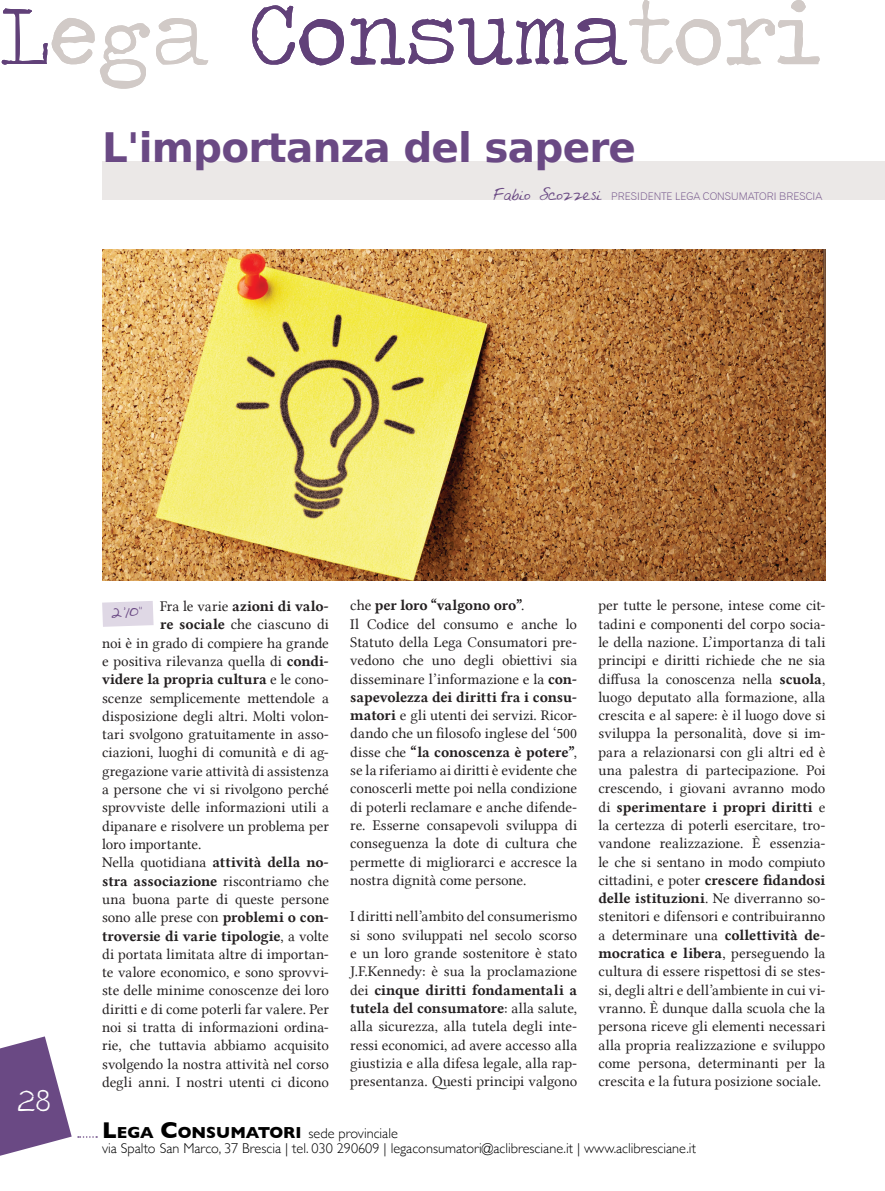
<style>
.page{position:relative;width:885px;height:1191px;background:#fff}
.page>*{position:absolute;margin:0;border:0;box-sizing:border-box;transform-origin:0 0}
.t1{font:90px "Traveling Typewriter";color:#614179}
.t2{font:700 40.5px "DejaVu Sans";letter-spacing:-.02em;color:#6a4984}
.t3{font:31.5px "Traveling Typewriter";color:#fff;scale:1.1 1}
.t4{font:15px/18.3px "Lin Libertine";color:#231f20;text-align:justify}
.t5{font:15px/18.3px "Lin Libertine B";letter-spacing:-.01em;color:#231f20}
.t6{font:300 14.25px/14.4px "Gill Sans";color:#000}
.t7{font:12px "Avantque...";color:#6a4984}
.t8{font:10.5px "Gothic 720 BT Light B";color:#6a4984}
.s1{color:#d1cac7}
.s2{font-family:"Avantque...";font-size:13.5px}
.s3{font-family:"Lin Libertine"}
.s4{font-family:"Lin Libertine B"}
.s5{font-weight:700;font-size:23.25px}
.s6{font-weight:700;font-size:16.35px}
</style>
<div class="page">
<svg style="left:78px;top:1136px;width:19px;height:1px"></svg>
<div style="left:102px;top:161px;width:782px;height:38px;background:#ebe8e7"></div>
<svg style="left:102px;top:601px;width:51px;height:26px"></svg>
<img style="left:102px;top:250px;width:723px;height:330px">
<svg style="left:0;top:1036px;width:72px;height:119px"></svg>
<h1 class="t1" style="left:0;top:-25px;width:822px">L<span class="s1">ega</span> Consuma<span class="s1">tori</span></h1>
<h2 class="t2" style="left:102px;top:114px;width:535px">L'importanza del sapere</h2>
<p class="t8" style="left:494px;top:189px;width:330px"><span class="s2">Fabio Scozzesi</span> PRESIDENTE LEGA CONSUMATORI BRESCIA</p>
<h3 class="t3" style="left:17px;top:1080px;width:32px">28</h3>
<p class="t5" style="left:350px;top:596px;width:176px"><span class="s3">che</span> per loro “valgono oro”<span class="s3">.</span></p>
<p class="t4" style="left:350px;top:614px;width:228px">Il Codice del consumo e anche lo Statuto della Lega Consumatori pre&shy;vedono che uno degli obiettivi sia disseminare l’informazione e la <span class="s4">con-</span></p>
<p class="t5" style="left:350px;top:687px;width:228px">sapevolezza dei diritti fra i consu-</p>
<p class="t4" style="left:350px;top:706px;width:228px"><span class="s4">matori</span> e gli utenti dei servizi. Ricor&shy;dando che un filosofo inglese del ‘500</p>
<p class="t5" style="left:350px;top:742px;width:228px"><span class="s3">disse che</span> “la conoscenza è potere”<span class="s3">,</span></p>
<p class="t4" style="left:350px;top:761px;width:228px">se la riferiamo ai diritti è evidente che conoscerli mette poi nella condizione di poterli reclamare e anche difende&shy;re. Esserne consapevoli sviluppa di conseguenza la dote di cultura che permette di migliorarci e accresce la nostra dignità come persone.</p>
<p class="t4" style="left:350px;top:907px;width:228px">I diritti nell’ambito del consumerismo si sono sviluppati nel secolo scorso e un loro grande sostenitore è stato J.F.Kennedy: è sua la proclamazione</p>
<p class="t5" style="left:350px;top:980px;width:228px"><span class="s3">dei</span> cinque diritti fondamentali a tutela del consumatore<span class="s3">: alla salute,</span></p>
<p class="t4" style="left:350px;top:1017px;width:228px">alla sicurezza, alla tutela degli inte&shy;ressi economici, ad avere accesso alla giustizia e alla difesa legale, alla rap&shy;presentanza. Questi principi valgono</p>
<p class="t7" style="left:112px;top:606px;width:32px;rotate:2deg">2'10"</p>
<p class="t4" style="left:598px;top:596px;width:228px">per tutte le persone, intese come cit&shy;tadini e componenti del corpo socia&shy;le della nazione. L’importanza di tali principi e diritti richiede che ne sia diffusa la conoscenza nella <span class="s4">scuola</span>, luogo deputato alla formazione, alla crescita e al sapere: è il luogo dove si sviluppa la personalità, dove si im&shy;para a relazionarsi con gli altri ed è una palestra di partecipazione. Poi crescendo, i giovani avranno modo</p>
<p class="t5" style="left:598px;top:797px;width:228px"><span class="s3">di</span> sperimentare i propri diritti <span class="s3">e</span></p>
<p class="t4" style="left:598px;top:816px;width:228px">la certezza di poterli esercitare, tro&shy;vandone realizzazione. È essenzia&shy;le che si sentano in modo compiuto</p>
<p class="t5" style="left:598px;top:870px;width:228px"><span class="s3">cittadini, e poter</span> crescere fidandosi delle istituzioni<span class="s3">. Ne diverranno so-</span></p>
<p class="t4" style="left:598px;top:907px;width:228px">stenitori e difensori e contribuiranno a determinare una <span class="s4">collettività de-</span></p>
<p class="t5" style="left:598px;top:943px;width:228px">mocratica e libera<span class="s3">, perseguendo la</span></p>
<p class="t4" style="left:598px;top:962px;width:228px">cultura di essere rispettosi di se stes&shy;si, degli altri e dell’ambiente in cui vi&shy;vranno. È dunque dalla scuola che la persona riceve gli elementi necessari alla propria realizzazione e sviluppo come persona, determinanti per la crescita e la futura posizione sociale.</p>
<p class="t5" style="left:160px;top:596px;width:170px"><span class="s3">Fra le varie</span> azioni di valo-</p>
<p class="t4" style="left:102px;top:615px;width:228px;text-indent:58px"><span class="s4">re sociale</span> che ciascuno di noi è in grado di compiere ha grande e positiva rilevanza quella di <span class="s4">condi-</span></p>
<p class="t5" style="left:102px;top:670px;width:228px">videre la propria cultura <span class="s3">e le cono-</span></p>
<p class="t4" style="left:102px;top:688px;width:228px">scenze semplicemente mettendole a disposizione degli altri. Molti volon&shy;tari svolgono gratuitamente in asso&shy;ciazioni, luoghi di comunità e di ag&shy;gregazione varie attività di assistenza a persone che vi si rivolgono perché sprovviste delle informazioni utili a dipanare e risolvere un problema per loro importante.</p>
<p class="t5" style="left:102px;top:853px;width:228px"><span class="s3">Nella quotidiana</span> attività della no&shy;stra associazione <span class="s3">riscontriamo che</span></p>
<p class="t4" style="left:102px;top:890px;width:228px">una buona parte di queste persone sono alle prese con <span class="s4">problemi o con-</span></p>
<p class="t5" style="left:102px;top:926px;width:228px">troversie di varie tipologie<span class="s3">, a volte</span></p>
<p class="t4" style="left:102px;top:944px;width:228px">di portata limitata altre di importan&shy;te valore economico, e sono sprovvi&shy;ste delle minime conoscenze dei loro diritti e di come poterli far valere. Per noi si tratta di informazioni ordina&shy;rie, che tuttavia abbiamo acquisito svolgendo la nostra attività nel corso degli anni. I nostri utenti ci dicono</p>
<p class="t6" style="left:102px;top:1125px;width:595px"><span class="s5">L</span><span class="s6">EGA</span> <span class="s5">C</span><span class="s6">ONSUMATORI</span> sede provinciale<br>via Spalto San Marco, 37 Brescia | tel. 030 290609 | legaconsumatori@aclibresciane.it | www.aclibresciane.it</p>
</div>
